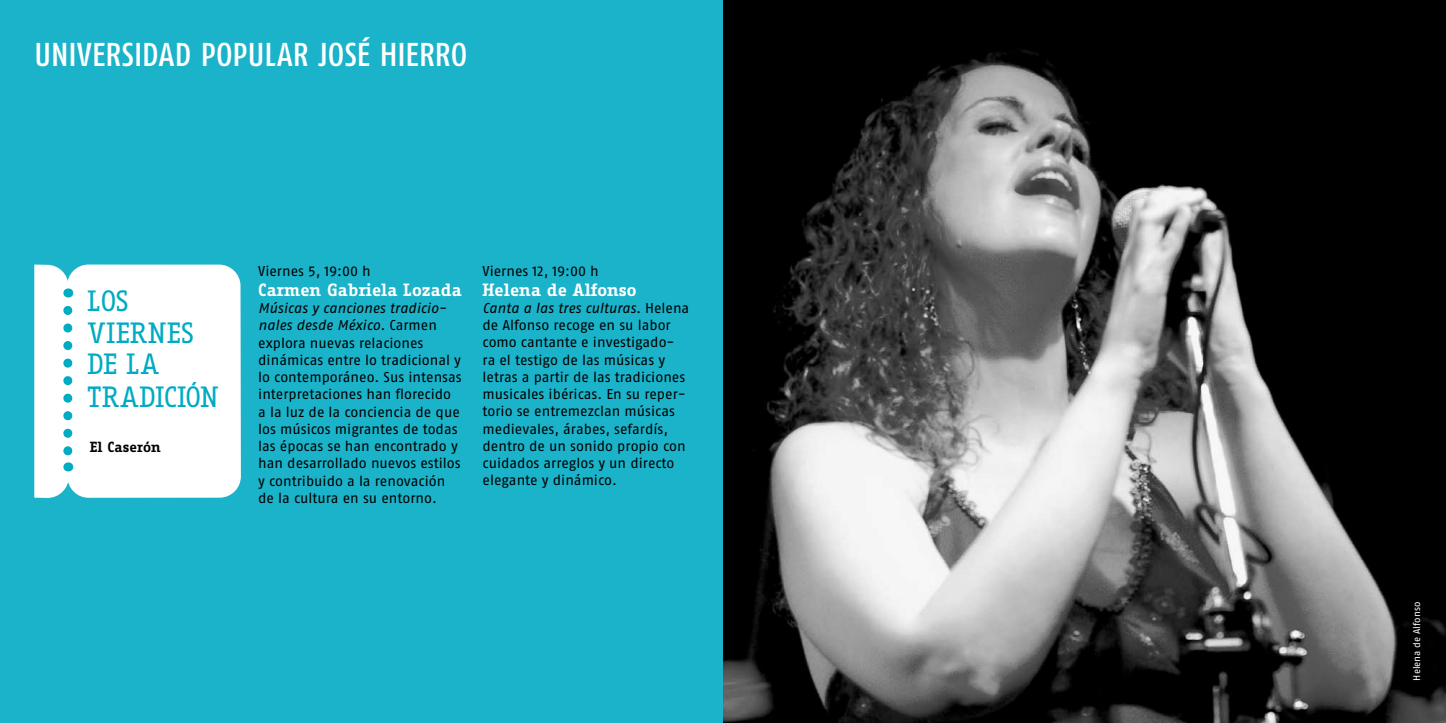
<style>
.page{position:relative;width:1446px;height:723px;background:#fff}
.page>*{position:absolute;margin:0;border:0;box-sizing:border-box;transform-origin:0 0}
.t1{font:33px "Fago Co Med Caps";letter-spacing:-.015em;color:#fff}
.t2{font:28.5px/32px "Fago Office Serif";letter-spacing:-.01em;color:#00abc4}
.t3{font:700 17.25px "Fago Office Serif";color:#fff}
.t4{font:14.25px/17.2px "Fago No Regular LF";color:#000}
.t5{font:700 14.25px "Fago Office Serif";color:#000}
.t6{font:9.75px "Fago No Regular LF";color:#fff}
.s1{font-family:"Fago No Regular Lf";font-style:italic}
</style>
<div class="page">
<div style="left:0;top:0;width:723px;height:723px;background:#1ab3ca"></div>
<div style="left:67px;top:265px;width:174px;height:233px;background:#fff;border-radius:21px"></div>
<svg style="left:34px;top:265px;width:38px;height:233px;background:#e1f5f8"></svg>
<img style="left:724px;top:0;width:722px;height:723px">
<p class="t1" style="left:34px;top:35px;width:434px">UNIVERSIDAD POPULAR JOSÉ HIERRO</p>
<p class="t2" style="left:87px;top:285px;width:133px">LOS<br>VIERNES<br>DE LA<br>TRADICIÓN</p>
<p class="t5" style="left:90px;top:439px;width:73px">El Caserón</p>
<p class="t4" style="left:258px;top:263px;width:114px">Viernes 5, 19:00 h</p>
<p class="t3" style="left:258px;top:280px;width:205px">Carmen Gabriela Lozada</p>
<p class="t4" style="left:258px;top:299px;width:205px"><span class="s1">Músicas y canciones tradicio&shy;nales desde México.</span> Carmen explora nuevas relaciones dinámicas entre lo tradicional y lo contemporáneo. Sus intensas interpretaciones han florecido a la luz de la conciencia de que los músicos migrantes de todas las épocas se han encontrado y han desarrollado nuevos estilos y contribuido a la renovación de la cultura en su entorno.</p>
<p class="t4" style="left:482px;top:262px;width:118px">Viernes 12, 19:00 h</p>
<p class="t3" style="left:482px;top:280px;width:156px">Helena de Alfonso</p>
<p class="t4" style="left:482px;top:299px;width:208px"><span class="s1">Canta a las tres culturas.</span> Helena de Alfonso recoge en su labor como cantante e investigado&shy;ra el testigo de las músicas y letras a partir de las tradiciones musicales ibéricas. En su reper&shy;torio se entremezclan músicas medievales, árabes, sefardís, dentro de un sonido propio con cuidados arreglos y un directo elegante y dinámico.</p>
<p class="t6" style="left:1411px;top:680px;width:80px;rotate:-90deg">Helena de Alfonso</p>
</div>
